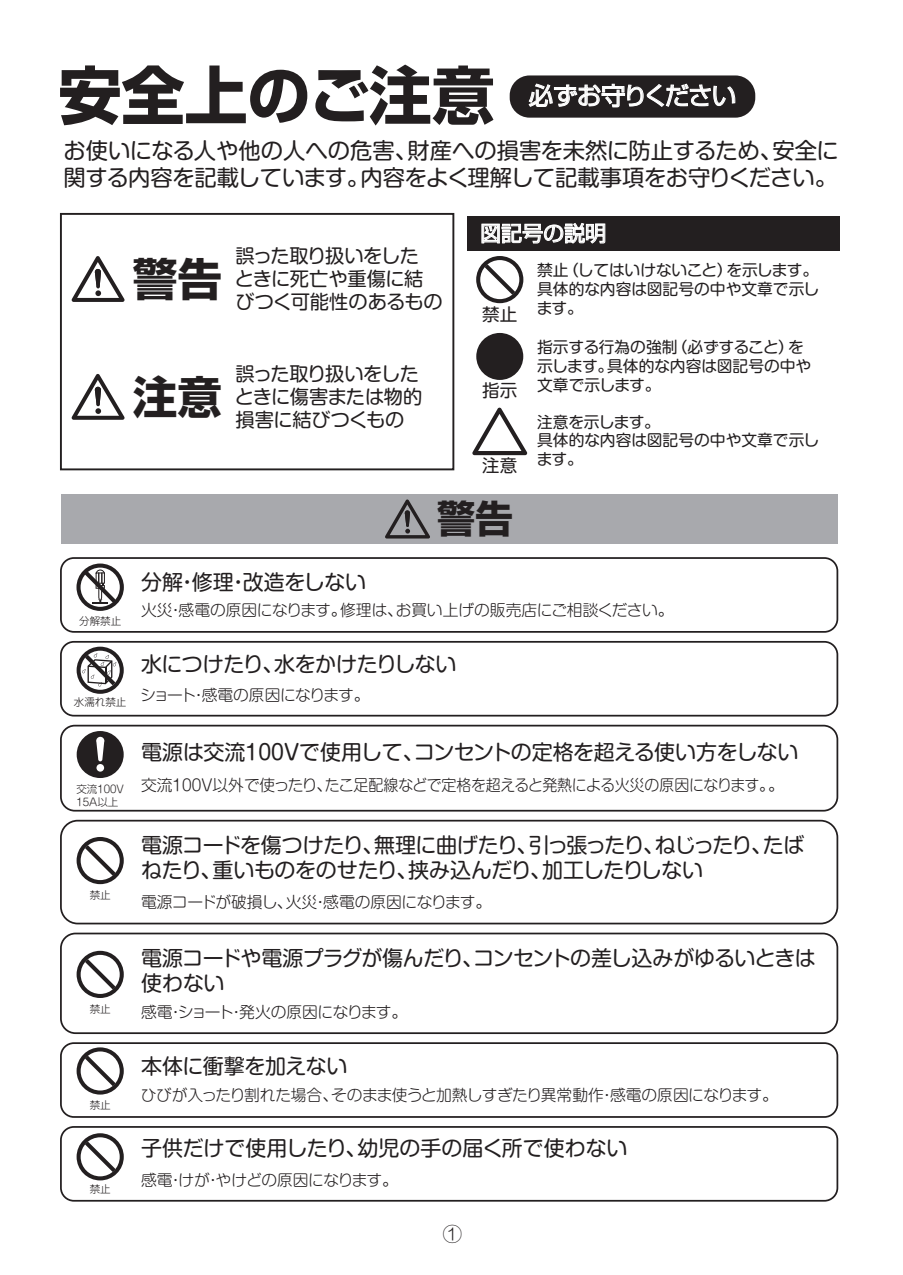
<style>
.page{position:relative;width:903px;height:1275px;background:#fff}
.page>*{position:absolute;margin:0;border:0;box-sizing:border-box;transform-origin:0 0}
.t1{font:700 63px "Shin Go Pro";color:#231f20}
.t2{font:700 44.62px "Shin Go Pro";color:#231f20}
.t3{font:700 37.98px "Shin Go Pro";color:#231f20}
.t4{font:24.5px "Shin Go Pro";letter-spacing:-.035em;color:#fff}
.t5{font:22.4px/26.8px "Shin M Go Pro";letter-spacing:-.01em;color:#231f20}
.t6{font:21px/25.2px "Shin M Go Pro";letter-spacing:-.02em;color:#231f20}
.t7{font:21px "Shin M Go Pro";color:#231f20}
.t8{font:21px "Shin Go Pro";color:#fff}
.t9{font:19.25px/23.1px "Shin M Go Pro";letter-spacing:-.03em;color:#231f20}
.t10{font:19.25px "HG Maru Gothic MPRO";color:#231f20}
.t11{font:17.5px "Shin M Go Pro";color:#231f20}
.t12{font:300 15.75px "Shin M Go Pro";letter-spacing:-.03em;color:#231f20}
.t13{font:15.75px/18.9px "Shin M Go Pro";color:#231f20}
.t14{font:300 15.75px "Shin M Go Pro";letter-spacing:-.005em;color:#231f20}
.t15{font:300 10.5px "Shin M Go Pro";color:#231f20}
.t16{font:300 10.5px "Shin Go Pro";color:#231f20}
</style>
<div class="page">
<div style="left:510px;top:75px;width:245px;height:43px;background:#231f20;border-radius:20px"></div>
<svg style="left:528px;top:83px;width:207px;height:25px"></svg>
<div style="left:60px;top:213px;width:394px;height:257px;border:2px solid #231f20"></div>
<svg style="left:72px;top:256px;width:53px;height:46px"></svg>
<svg style="left:72px;top:374px;width:53px;height:46px"></svg>
<div style="left:468px;top:216px;width:372px;height:35px;background:#231f20"></div>
<svg style="left:481px;top:223px;width:124px;height:21px"></svg>
<svg style="left:476px;top:256px;width:47px;height:47px"></svg>
<div style="left:476px;top:333px;width:47px;height:47px;background:#231f20;border-radius:50%"></div>
<svg style="left:472px;top:408px;width:55px;height:47px"></svg>
<div style="left:61px;top:494px;width:776px;height:50px;background:#a8a9ad"></div>
<svg style="left:385px;top:499px;width:45px;height:39px"></svg>
<div style="left:60px;top:557px;width:778px;height:76px;border:2px solid #231f20;border-radius:13px"></div>
<svg style="left:76px;top:563px;width:48px;height:48px"></svg>
<div style="left:60px;top:725px;width:778px;height:87px;border:2px solid #231f20;border-radius:14px"></div>
<div style="left:77px;top:731px;width:47px;height:47px;background:#231f20;border-radius:50%"></div>
<svg style="left:96px;top:737px;width:8px;height:24px"></svg>
<div style="left:96px;top:764px;width:8px;height:8px;background:#fff;border-radius:50%"></div>
<div style="left:60px;top:820px;width:778px;height:104px;border:2px solid #231f20;border-radius:17px"></div>
<svg style="left:77px;top:837px;width:47px;height:47px"></svg>
<div style="left:60px;top:933px;width:778px;height:101px;border:2px solid #231f20;border-radius:15px"></div>
<svg style="left:77px;top:951px;width:47px;height:47px"></svg>
<svg style="left:77px;top:647px;width:47px;height:47px"></svg>
<div style="left:60px;top:641px;width:778px;height:75px;border:2px solid #231f20;border-radius:13px"></div>
<svg style="left:77px;top:1047px;width:47px;height:47px"></svg>
<div style="left:60px;top:1042px;width:778px;height:76px;border:2px solid #231f20;border-radius:13px"></div>
<svg style="left:77px;top:1133px;width:47px;height:47px"></svg>
<div style="left:60px;top:1126px;width:778px;height:76px;border:2px solid #231f20;border-radius:13px"></div>
<h1 class="t1" style="left:58px;top:45px;width:438px">安全上のご注意</h1>
<h3 class="t4" style="left:529px;top:75px;width:209px">必ずお守りください</h3>
<h3 class="t5" style="left:63px;top:134px;width:777px">お使いになる人や他の人への危害、財産への損害を未然に防止するため、安全に関する内容を記載しています。内容をよく理解して記載事項をお守りください。</h3>
<h2 class="t2" style="left:133px;top:243px;width:91px">警告</h2>
<p class="t9" style="left:235px;top:242px;width:209px">誤った取り扱いをした<br>ときに死亡や重傷に結びつく可能性のあるもの</p>
<h2 class="t2" style="left:133px;top:361px;width:91px">注意</h2>
<p class="t9" style="left:235px;top:360px;width:189px">誤った取り扱いをしたときに傷害または物的損害に結びつくもの</p>
<h3 class="t8" style="left:480px;top:216px;width:127px">図記号の説明</h3>
<p class="t11" style="left:482px;top:300px;width:36px">禁止</p>
<p class="t11" style="left:482px;top:377px;width:36px">指示</p>
<p class="t11" style="left:482px;top:451px;width:36px">注意</p>
<p class="t13" style="left:537px;top:259px;width:284px;text-align:justify">禁止（してはいけないこと）を示します。具体的な内容は図記号の中や文章で示します。</p>
<p class="t13" style="left:537px;top:336px;width:276px">指示する行為の強制（必ずすること）を示します。具体的な内容は図記号の中や文章で示します。</p>
<p class="t13" style="left:537px;top:410px;width:284px">注意を示します。<br>具体的な内容は図記号の中や文章で示します。</p>
<p class="t15" style="left:79px;top:612px;width:44px">分解禁止</p>
<h3 class="t3" style="left:437px;top:489px;width:77px">警告</h3>
<h3 class="t6" style="left:141px;top:567px;width:227px">分解・修理・改造をしない</h3>
<p class="t14" style="left:141px;top:598px;width:534px">火災・感電の原因になります。修理は、お買い上げの販売店にご相談ください。</p>
<h3 class="t6" style="left:141px;top:649px;width:317px">水につけたり、水をかけたりしない</h3>
<p class="t12" style="left:74px;top:682px;width:297px"><sub>水濡れ禁止</sub> ショート・感電の原因になります。</p>
<h3 class="t6" style="left:141px;top:737px;width:659px">電源は交流100Vで使用して、コンセントの定格を超える使い方をしない</h3>
<p class="t12" style="left:76px;top:772px;width:709px"><sub>交流100V</sub> 交流100V以外で使ったり、たこ足配線などで定格を超えると発熱による火災の原因になります。。</p>
<p class="t15" style="left:76px;top:793px;width:43px">15A以上</p>
<h3 class="t6" style="left:141px;top:830px;width:665px">電源コードを傷つけたり、無理に曲げたり、引っ張ったり、ねじったり、たばねたり、重いものをのせたり、挟み込んだり、加工したりしない</h3>
<p class="t12" style="left:141px;top:889px;width:352px">電源コードが破損し、火災・感電の原因になります。</p>
<p class="t15" style="left:90px;top:887px;width:22px">禁止</p>
<h3 class="t6" style="left:141px;top:942px;width:676px">電源コードや電源プラグが傷んだり、コンセントの差し込みがゆるいときは使わない</h3>
<p class="t15" style="left:90px;top:1000px;width:22px">禁止</p>
<p class="t12" style="left:141px;top:999px;width:268px">感電・ショート・発火の原因になります。</p>
<p class="t15" style="left:90px;top:1097px;width:22px">禁止</p>
<p class="t16" style="left:90px;top:1180px;width:22px">禁止</p>
<h3 class="t6" style="left:141px;top:1051px;width:208px">本体に衝撃を加えない</h3>
<p class="t12" style="left:141px;top:1083px;width:638px">ひびが入ったり割れた場合、そのまま使うと加熱しすぎたり異常動作・感電の原因になります。</p>
<h3 class="t7" style="left:141px;top:1131px;width:488px">子供だけで使用したり、幼児の手の届く所で使わない</h3>
<p class="t12" style="left:141px;top:1167px;width:258px">感電・けが・やけどの原因になります。</p>
<p class="t10" style="left:443px;top:1224px;width:21px">①</p>
</div>
